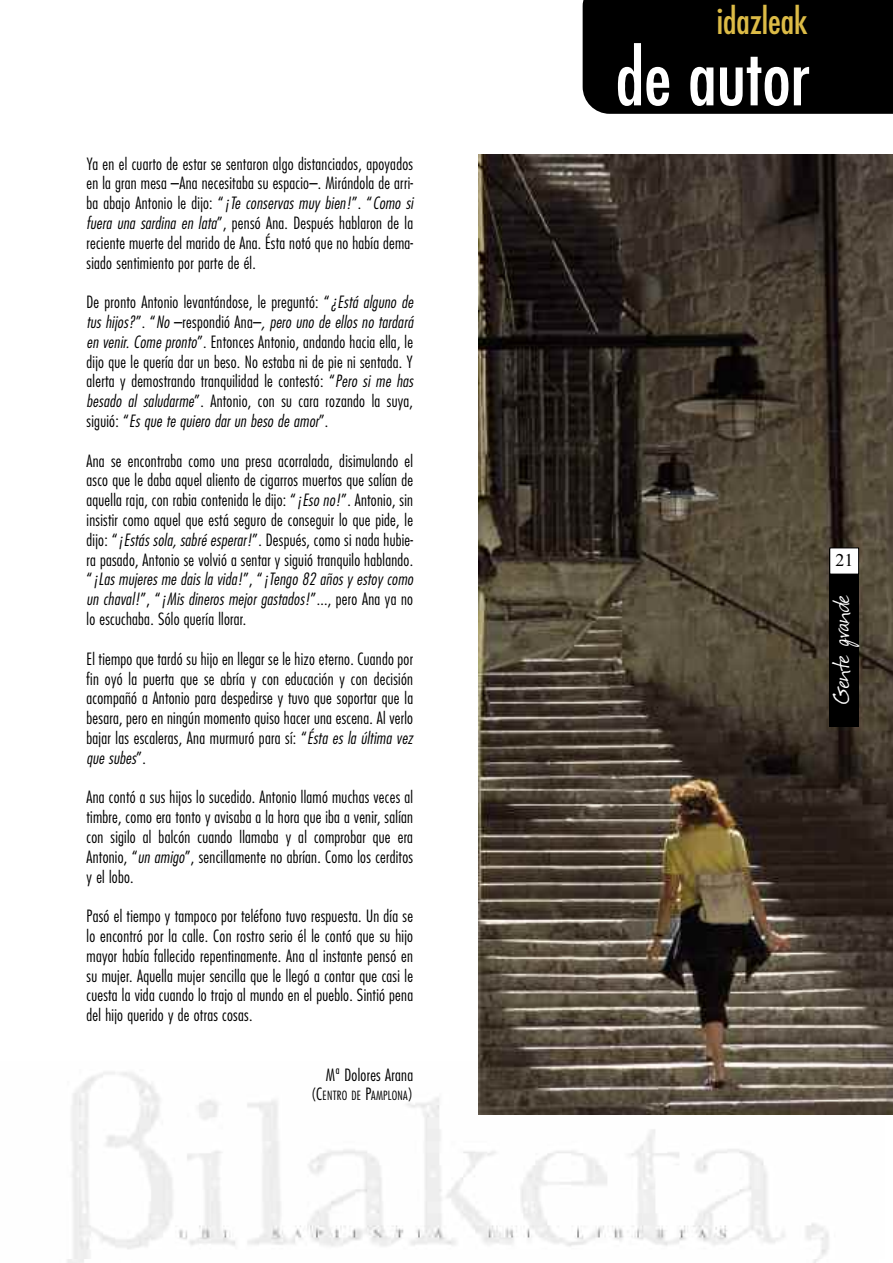
<style>
.page{position:relative;width:893px;height:1263px;background:#fff}
.page>*{position:absolute;margin:0;border:0;box-sizing:border-box;transform-origin:0 0}
.t1{font:condensed 75px "Futura";color:#fff}
.t2{font:condensed 35.25px "Futura";color:#dcbb46}
.t3{font:22.5px "Festus";color:#fff}
.t4{font:18px "Times New Roman";color:#000}
.t5{font:300 condensed 16.5px/19.8px "Futura";letter-spacing:.015em;color:#000;text-align:justify}
.t6{font:300 condensed 12.3px "Futura";letter-spacing:.02em;color:#000}
.s1{font-style:italic}
.s2{font-size:16.5px}
</style>
<div class="page">
<img style="left:72px;top:1072px;width:757px;height:187px">
<img style="left:478px;top:155px;width:415px;height:960px">
<div style="left:829px;top:549px;width:30px;height:178px;background:#000"></div>
<div style="left:830px;top:548px;width:28px;height:26px;background:#fff"></div>
<div style="left:829px;top:548px;width:30px;height:26px;border:1px solid #000"></div>
<div style="left:583px;top:0;width:310px;height:114px;background:#000"></div>
<p class="t5" style="left:87px;top:155px;width:328px">Ya en el cuarto de estar se sentaron algo distanciados, apoyados en la gran mesa –Ana necesitaba su espacio–. Mirándola de arri&shy;ba abajo Antonio le dijo: “<span class="s1">¡Te conservas muy bien!</span>”. “<span class="s1">Como si fuera una sardina en lata</span>”, pensó Ana. Después hablaron de la reciente muerte del marido de Ana. Ésta notó que no había dema&shy;siado sentimiento por parte de él.</p>
<p class="t5" style="left:87px;top:293px;width:328px">De pronto Antonio levantándose, le preguntó: “<span class="s1">¿Está alguno de tus hijos?</span>”. “<span class="s1">No</span> –respondió Ana–<span class="s1">, pero uno de ellos no tardará en venir. Come pronto</span>”. Entonces Antonio, andando hacia ella, le dijo que le quería dar un beso. No estaba ni de pie ni sentada. Y alerta y demostrando tranquilidad le contestó: “<span class="s1">Pero si me has besado al saludarme</span>”. Antonio, con su cara rozando la suya, siguió: “<span class="s1">Es que te quiero dar un beso de amor</span>”.</p>
<p class="t5" style="left:87px;top:452px;width:328px">Ana se encontraba como una presa acorralada, disimulando el asco que le daba aquel aliento de cigarros muertos que salían de aquella raja, con rabia contenida le dijo: “<span class="s1">¡Eso no!</span>”. Antonio, sin insistir como aquel que está seguro de conseguir lo que pide, le dijo: “<span class="s1">¡Estás sola, sabré esperar!</span>”. Después, como si nada hubie&shy;ra pasado, Antonio se volvió a sentar y siguió tranquilo hablando. “<span class="s1">¡Las mujeres me dais la vida!</span>”, “<span class="s1">¡Tengo 82 años y estoy como un chaval!</span>”, “<span class="s1">¡Mis dineros mejor gastados!</span>”..., pero Ana ya no lo escuchaba. Sólo quería llorar.</p>
<p class="t5" style="left:87px;top:650px;width:328px">El tiempo que tardó su hijo en llegar se le hizo eterno. Cuando por fin oyó la puerta que se abría y con educación y con decisión acompañó a Antonio para despedirse y tuvo que soportar que la besara, pero en ningún momento quiso hacer una escena. Al verlo bajar las escaleras, Ana murmuró para sí: “<span class="s1">Ésta es la última vez que subes</span>”.</p>
<p class="t5" style="left:87px;top:788px;width:328px">Ana contó a sus hijos lo sucedido. Antonio llamó muchas veces al timbre, como era tonto y avisaba a la hora que iba a venir, salían con sigilo al balcón cuando llamaba y al comprobar que era Antonio, “<span class="s1">un amigo</span>”, sencillamente no abrían. Como los cerditos y el lobo.</p>
<p class="t5" style="left:87px;top:907px;width:328px">Pasó el tiempo y tampoco por teléfono tuvo respuesta. Un día se lo encontró por la calle. Con rostro serio él le contó que su hijo mayor había fallecido repentinamente. Ana al instante pensó en su mujer. Aquella mujer sencilla que le llegó a contar que casi le cuesta la vida cuando lo trajo al mundo en el pueblo. Sintió pena del hijo querido y de otras cosas.</p>
<p class="t5" style="left:326px;top:1066px;width:89px">Mª Dolores Arana</p>
<p class="t6" style="left:311px;top:1090px;width:104px"><span class="s2">(C</span>ENTRO DE <span class="s2">P</span>AMPLONA<span class="s2">)</span></p>
<h2 class="t2" style="left:717px;top:5px;width:93px">idazleak</h2>
<h1 class="t1" style="left:616px;top:43px;width:196px">de autor</h1>
<p class="t4" style="left:835px;top:550px;width:19px">21</p>
<h3 class="t3" style="left:827px;top:704px;width:111px;rotate:-90deg">Gente grande</h3>
</div>
